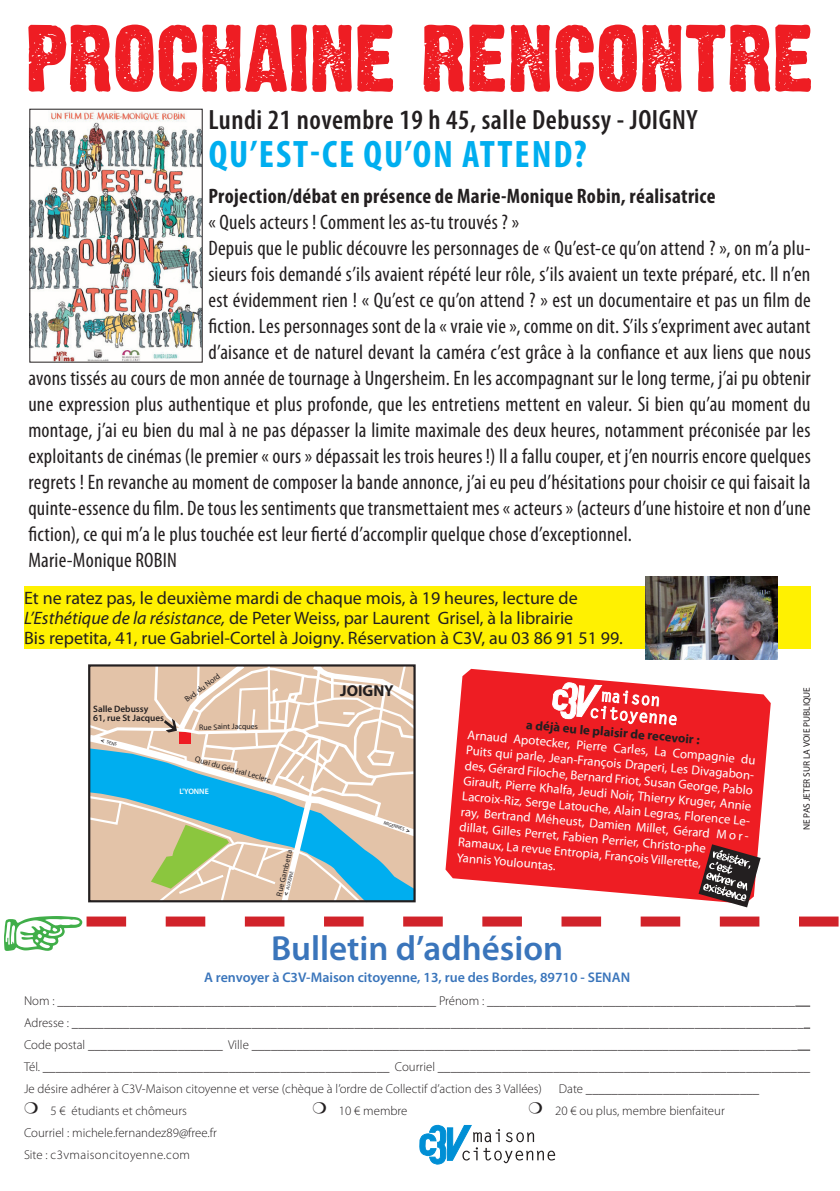
<style>
.page{position:relative;width:840px;height:1191px;background:#fff}
.page>*{position:absolute;margin:0;border:0;box-sizing:border-box;transform-origin:0 0}
.t1{font:96px "Monotype Sorts";color:#40ae49}
.t2{font:700 condensed 38.4px "Myriad Pro";letter-spacing:.05em;color:#00aeef}
.t3{font:600 35px "Myriad Pro";color:#3a75bb}
.t4{font:600 condensed 28px "Myriad Pro";letter-spacing:.02em;color:#231f20}
.t5{font:condensed 21px "Myriad Pro";letter-spacing:.01em;color:#231f20}
.t6{font:700 condensed 21px "Myriad Pro";letter-spacing:.015em;color:#231f20}
.t7{font:18px/20px "Myriad Pro";color:#231f20}
.t8{font:700 15.8px "Myriad Pro";color:#231f20}
.t9{font:600 14px "Myriad Pro";color:#3a75bb}
.t10{font:300 12.8px/22px "Myriad Pro";color:#231f20}
.t11{font:12.8px/15.4px "Myriad Pro";color:#fff}
.t12{font:700 12.8px "Myriad Pro";color:#231f20}
.t13{font:9.4px "Myriad Pro";color:#231f20}
.t14{font:600 9.2px/8.8px "Myriad Pro";color:#231f20}
.t15{font:8px "Myriad";color:#231f20}
.t16{font:600 8px "Myriad Pro";color:#fff}
.t17{font:4.8px "Myriad";color:#231f20}
.s1{font-style:italic}
.s2{font-family:"Myriad Pro";font-weight:900;font-size:6.2px}
</style>
<div class="page">
<img style="left:31px;top:111px;width:169px;height:250px">
<svg style="left:445px;top:669px;width:325px;height:231px;background:#f03e43"></svg>
<svg style="left:551px;top:681px;width:125px;height:44px"></svg>
<svg style="left:698px;top:844px;width:62px;height:63px"></svg>
<div style="left:24px;top:586px;width:786px;height:63px;background:#fff101"></div>
<img style="left:645px;top:576px;width:132px;height:83px">
<svg style="left:795px;top:1005px;width:14px;height:1px"></svg>
<svg style="left:797px;top:1049px;width:12px;height:1px"></svg>
<svg style="left:419px;top:1125px;width:136px;height:39px"></svg>
<svg style="left:86px;top:916px;width:752px;height:10px"></svg>
<svg style="left:91px;top:664px;width:325px;height:238px;background:#b9c6bd"></svg>
<div style="left:88px;top:664px;width:327px;height:238px;border:2px solid #231f20"></div>
<svg style="left:28px;top:25px;width:782px;height:67px;fill:#ee1d23"></svg>
<h3 class="t4" style="left:208px;top:102px;width:490px">Lundi 21 novembre 19 h 45, salle Debussy - JOIGNY</h3>
<h2 class="t2" style="left:209px;top:130px;width:379px">QU’EST-CE QU’ON ATTEND?</h2>
<p class="t6" style="left:208px;top:182px;width:508px">Projection/débat en présence de Marie-Monique Robin, réalisatrice</p>
<p class="t5" style="left:208px;top:209px;width:312px">« Quels acteurs ! Comment les as-tu trouvés ? »</p>
<p class="t5" style="left:208px;top:235px;width:603px">Depuis que le public découvre les personnages de « Qu’est-ce qu’on attend ? », on m’a plu-</p>
<p class="t5" style="left:208px;top:261px;width:603px">sieurs fois demandé s’ils avaient répété leur rôle, s’ils avaient un texte préparé, etc. Il n’en</p>
<p class="t5" style="left:208px;top:287px;width:603px">est évidemment rien ! « Qu’est ce qu’on attend ? » est un documentaire et pas un film de</p>
<p class="t5" style="left:208px;top:313px;width:603px">fiction. Les personnages sont de la « vraie vie », comme on dit. S’ils s’expriment avec autant</p>
<p class="t5" style="left:208px;top:339px;width:603px">d’aisance et de naturel devant la caméra c’est grâce à la confiance et aux liens que nous</p>
<p class="t5" style="left:28px;top:365px;width:783px">avons tissés au cours de mon année de tournage à Ungersheim. En les accompagnant sur le long terme, j’ai pu obtenir</p>
<p class="t5" style="left:28px;top:391px;width:783px">une expression plus authentique et plus profonde, que les entretiens mettent en valeur. Si bien qu’au moment du</p>
<p class="t5" style="left:28px;top:417px;width:783px">montage, j’ai eu bien du mal à ne pas dépasser la limite maximale des deux heures, notamment préconisée par les</p>
<p class="t5" style="left:28px;top:443px;width:783px">exploitants de cinémas (le premier « ours » dépassait les trois heures !) Il a fallu couper, et j’en nourris encore quelques</p>
<p class="t5" style="left:28px;top:469px;width:783px">regrets ! En revanche au moment de composer la bande annonce, j’ai eu peu d’hésitations pour choisir ce qui faisait la</p>
<p class="t5" style="left:28px;top:495px;width:783px">quinte-essence du film. De tous les sentiments que transmettaient mes « acteurs » (acteurs d’une histoire et non d’une</p>
<p class="t5" style="left:28px;top:521px;width:604px">fiction), ce qui m’a le plus touchée est leur fierté d’accomplir quelque chose d’exceptionnel.</p>
<p class="t5" style="left:28px;top:547px;width:150px">Marie-Monique ROBIN</p>
<p class="t7" style="left:24px;top:588px;width:600px">Et ne ratez pas, le deuxième mardi de chaque mois, à 19 heures, lecture de<br><span class="s1">L’Esthétique de la résistance,</span> de Peter Weiss, par Laurent Grisel, à la librairie<br>Bis repetita, 41, rue Gabriel-Cortel à Joigny. Réservation à C3V, au 03 86 91 51 99.</p>
<p class="t14" style="left:93px;top:704px;width:72px">Salle Debussy<br>61, rue St Jacques</p>
<p class="t17" style="left:101px;top:738px;width:18px;rotate:13deg"><span class="s2">&lt;</span> SENS</p>
<p class="t15" style="left:183px;top:697px;width:44px;rotate:-37deg">Bvd. du Nord</p>
<p class="t15" style="left:199px;top:723px;width:60px;rotate:-1deg">Rue Saint Jacques</p>
<p class="t15" style="left:196px;top:755px;width:80px;rotate:16deg">Quai du Général Leclerc</p>
<p class="t16" style="left:179px;top:786px;width:31px">L'YONNE</p>
<p class="t15" style="left:274px;top:895px;width:49px;rotate:-76deg">Rue Gambetta</p>
<p class="t17" style="left:283px;top:895px;width:26px;rotate:-76deg"><span class="s2">&lt;</span> AUXERRE</p>
<p class="t8" style="left:340px;top:680px;width:55px">JOIGNY</p>
<p class="t17" style="left:384px;top:820px;width:29px;rotate:18deg">MIGENNES <span class="s2">&gt;</span></p>
<p class="t12" style="left:526px;top:716px;width:176px;rotate:5deg">a déjà eu le plaisir de recevoir :</p>
<p class="t11" style="left:468px;top:727px;width:293px;rotate:5deg">Arnaud Apotecker, Pierre Carles, La Compagnie du Puits qui parle, Jean-François Draperi, Les Divagabon&shy;des, Gérard Filoche, Bernard Friot, Susan George, Pablo Girault, Pierre Khalfa, Jeudi Noir, Thierry Kruger, Annie Lacroix-Riz, Serge Latouche, Alain Legras, Florence Le&shy;ray, Bertrand Méheust, Damien Millet, Gérard M o r - dillat, Gilles Perret, Fabien Perrier, Christo-phe Ramaux, La revue Entropia, François Villerette,<br>Yannis Youlountas.</p>
<p class="t13" style="left:800px;top:830px;width:145px;rotate:-90deg">NE PAS JETER SUR LA VOIE PUBLIQUE</p>
<h1 class="t1" style="left:0;top:890px;width:92px">+</h1>
<h3 class="t3" style="left:271px;top:926px;width:293px">Bulletin d’adhésion</h3>
<p class="t9" style="left:204px;top:968px;width:427px">A renvoyer à C3V-Maison citoyenne, 13, rue des Bordes, 89710 - SENAN</p>
<p class="t10" style="left:24px;top:989px;width:787px">Nom : ___________________________________________________________ Prénom : ________________________________________________ Adresse : __________________________________________________________________________________________________________________ Code postal _____________________ Ville _____________________________________________________________________________________ Tél. ______________________________________________________ Courriel __________________________________________________________ Je désire adhérer à C3V-Maison citoyenne et verse (chèque à l’ordre de Collectif d’action des 3 Vallées)</p>
<p class="t10" style="left:558px;top:1077px;width:202px">Date ___________________________</p>
<p class="t10" style="left:24px;top:1099px;width:164px"><sup>M</sup> 5 € étudiants et chômeurs</p>
<p class="t10" style="left:312px;top:1099px;width:97px"><sup>M</sup> 10 € membre</p>
<p class="t10" style="left:528px;top:1099px;width:198px"><sup>M</sup> 20 € ou plus, membre bienfaiteur</p>
<p class="t10" style="left:24px;top:1121px;width:194px">Courriel : michele.fernandez89@free.fr<br>Site : c3vmaisoncitoyenne.com</p>
</div>
